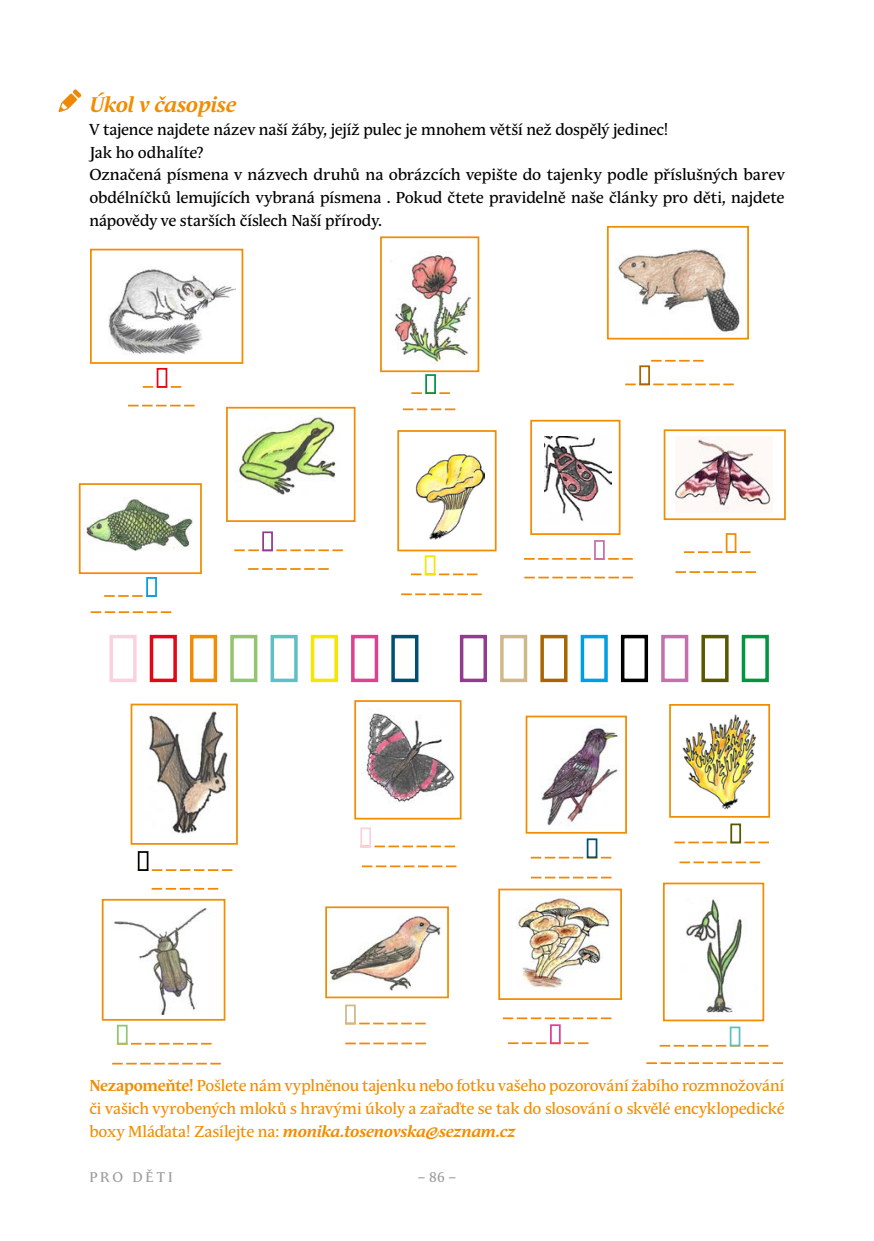
<style>
.page{position:relative;width:874px;height:1241px;background:#fff}
.page>*{position:absolute;margin:0;border:0;box-sizing:border-box;transform-origin:0 0}
.t1{font:italic 700 21px "Andulka Text Pro";letter-spacing:-.02em;color:#f18d02}
.t2{font:15.75px/22.8px "Andulka Text Pro";letter-spacing:-.005em;color:#000}
.t3{font:15.75px/22.8px "Andulka Text Pro";letter-spacing:-.01em;color:#f18d02;text-align:justify}
.t4{font:14px "Andulka Text Pro";letter-spacing:.195em;color:#9d9d9c}
.s1{font-weight:700}
.s2{font-weight:700;font-style:italic}
</style>
<div class="page">
<img style="left:109px;top:269px;width:126px;height:86px">
<img style="left:390px;top:251px;width:80px;height:112px">
<img style="left:618px;top:248px;width:122px;height:86px">
<img style="left:238px;top:415px;width:98px;height:79px">
<img style="left:544px;top:436px;width:66px;height:86px">
<img style="left:675px;top:436px;width:97px;height:76px">
<img style="left:415px;top:454px;width:68px;height:86px">
<img style="left:84px;top:497px;width:110px;height:53px">
<img style="left:114px;top:908px;width:93px;height:106px">
<img style="left:330px;top:915px;width:111px;height:75px">
<img style="left:516px;top:896px;width:94px;height:91px">
<img style="left:686px;top:899px;width:57px;height:114px">
<img style="left:682px;top:714px;width:74px;height:96px">
<img style="left:540px;top:724px;width:79px;height:102px">
<img style="left:361px;top:713px;width:94px;height:90px">
<img style="left:148px;top:711px;width:80px;height:123px">
<div style="left:109px;top:634px;width:27px;height:48px;border:4px solid #f9d2de"></div>
<div style="left:150px;top:634px;width:27px;height:48px;border:4px solid #e20617"></div>
<div style="left:190px;top:634px;width:27px;height:48px;border:4px solid #f18d02"></div>
<div style="left:230px;top:634px;width:27px;height:48px;border:4px solid #92c56e"></div>
<div style="left:270px;top:634px;width:27px;height:48px;border:4px solid #5dc0c4"></div>
<div style="left:310px;top:634px;width:28px;height:48px;border:4px solid #f4e600"></div>
<div style="left:351px;top:634px;width:27px;height:48px;border:4px solid #dd4290"></div>
<div style="left:391px;top:634px;width:27px;height:48px;border:4px solid #005072"></div>
<div style="left:459px;top:634px;width:27px;height:48px;border:4px solid #923c8f"></div>
<div style="left:500px;top:634px;width:27px;height:48px;border:4px solid #ceba89"></div>
<div style="left:540px;top:634px;width:27px;height:48px;border:4px solid #a86501"></div>
<div style="left:580px;top:634px;width:27px;height:48px;border:4px solid #009fe3"></div>
<div style="left:620px;top:634px;width:27px;height:48px;border:4px solid #000"></div>
<div style="left:661px;top:634px;width:27px;height:48px;border:4px solid #c471ab"></div>
<div style="left:701px;top:634px;width:27px;height:48px;border:4px solid #575800"></div>
<div style="left:741px;top:634px;width:27px;height:48px;border:4px solid #009641"></div>
<div style="left:90px;top:249px;width:153px;height:115px;border:2px solid #f18d02"></div>
<div style="left:380px;top:236px;width:99px;height:136px;border:2px solid #f18d02"></div>
<div style="left:606px;top:226px;width:142px;height:113px;border:2px solid #f18d02"></div>
<div style="left:226px;top:407px;width:129px;height:115px;border:2px solid #f18d02"></div>
<div style="left:397px;top:430px;width:99px;height:121px;border:2px solid #f18d02"></div>
<div style="left:530px;top:420px;width:90px;height:115px;border:2px solid #f18d02"></div>
<div style="left:663px;top:429px;width:122px;height:91px;border:2px solid #f18d02"></div>
<div style="left:79px;top:483px;width:123px;height:91px;border:2px solid #f18d02"></div>
<div style="left:130px;top:703px;width:108px;height:141px;border:2px solid #f18d02"></div>
<div style="left:354px;top:700px;width:107px;height:119px;border:2px solid #f18d02"></div>
<div style="left:525px;top:715px;width:101px;height:118px;border:2px solid #f18d02"></div>
<div style="left:668px;top:704px;width:101px;height:113px;border:2px solid #f18d02"></div>
<div style="left:325px;top:906px;width:123px;height:92px;border:2px solid #f18d02"></div>
<div style="left:102px;top:898px;width:123px;height:122px;border:2px solid #f18d02"></div>
<div style="left:498px;top:888px;width:123px;height:111px;border:2px solid #f18d02"></div>
<div style="left:662px;top:882px;width:101px;height:139px;border:2px solid #f18d02"></div>
<svg style="left:128px;top:404px;width:67px;height:2px"></svg>
<svg style="left:143px;top:386px;width:39px;height:2px"></svg>
<svg style="left:402px;top:408px;width:54px;height:2px"></svg>
<svg style="left:411px;top:392px;width:39px;height:2px"></svg>
<svg style="left:625px;top:383px;width:109px;height:2px"></svg>
<svg style="left:651px;top:360px;width:53px;height:1px"></svg>
<svg style="left:91px;top:611px;width:81px;height:2px"></svg>
<svg style="left:104px;top:595px;width:39px;height:1px"></svg>
<svg style="left:248px;top:568px;width:81px;height:1px"></svg>
<svg style="left:234px;top:549px;width:109px;height:2px"></svg>
<svg style="left:401px;top:593px;width:81px;height:2px"></svg>
<svg style="left:410px;top:573px;width:68px;height:2px"></svg>
<svg style="left:524px;top:576px;width:109px;height:2px"></svg>
<svg style="left:524px;top:558px;width:109px;height:1px"></svg>
<svg style="left:675px;top:571px;width:82px;height:2px"></svg>
<div style="left:725px;top:533px;width:11px;height:20px;border:2px solid #f18d02"></div>
<svg style="left:684px;top:551px;width:67px;height:2px"></svg>
<svg style="left:152px;top:887px;width:67px;height:2px"></svg>
<svg style="left:148px;top:869px;width:85px;height:1px"></svg>
<svg style="left:112px;top:1062px;width:109px;height:2px"></svg>
<svg style="left:127px;top:1042px;width:85px;height:2px"></svg>
<svg style="left:361px;top:865px;width:96px;height:2px"></svg>
<svg style="left:374px;top:845px;width:81px;height:2px"></svg>
<svg style="left:345px;top:1042px;width:81px;height:2px"></svg>
<svg style="left:355px;top:1022px;width:71px;height:2px"></svg>
<svg style="left:530px;top:876px;width:82px;height:2px"></svg>
<svg style="left:530px;top:856px;width:82px;height:2px"></svg>
<svg style="left:679px;top:861px;width:82px;height:2px"></svg>
<svg style="left:674px;top:841px;width:95px;height:2px"></svg>
<svg style="left:659px;top:1044px;width:109px;height:2px"></svg>
<svg style="left:508px;top:1042px;width:81px;height:1px"></svg>
<svg style="left:502px;top:1017px;width:110px;height:2px"></svg>
<div style="left:157px;top:368px;width:10px;height:20px;border:2px solid #e20617"></div>
<div style="left:425px;top:374px;width:10px;height:20px;border:2px solid #009641"></div>
<div style="left:146px;top:577px;width:11px;height:20px;border:2px solid #009fe3"></div>
<div style="left:262px;top:531px;width:11px;height:20px;border:2px solid #923c8f"></div>
<div style="left:424px;top:555px;width:11px;height:20px;border:2px solid #f4e600"></div>
<div style="left:639px;top:365px;width:10px;height:20px;border:2px solid #a86501"></div>
<div style="left:593px;top:540px;width:11px;height:20px;border:2px solid #c471ab"></div>
<div style="left:117px;top:1024px;width:10px;height:20px;border:2px solid #92c56e"></div>
<div style="left:138px;top:851px;width:10px;height:19px;border:2px solid #010202"></div>
<div style="left:345px;top:1004px;width:10px;height:20px;border:2px solid #ceba89"></div>
<div style="left:360px;top:827px;width:11px;height:20px;border:2px solid #f9d2de"></div>
<div style="left:586px;top:838px;width:11px;height:20px;border:2px solid #005072"></div>
<div style="left:730px;top:823px;width:10px;height:20px;border:2px solid #575800"></div>
<div style="left:729px;top:1026px;width:11px;height:20px;border:2px solid #5dc0c4"></div>
<div style="left:549px;top:1024px;width:11px;height:19px;border:2px solid #dd4290"></div>
<svg style="left:646px;top:1062px;width:138px;height:1px"></svg>
<svg style="left:58px;top:89px;width:23px;height:23px"></svg>
<h1 class="t1" style="left:89px;top:92px;width:148px">Úkol v časopise</h1>
<p class="t2" style="left:89px;top:118px;width:696px">V tajence najdete název naší žáby, jejíž pulec je mnohem větší než dospělý jedinec!<br>Jak ho odhalíte?<br>Označená písmena v názvech druhů na obrázcích vepište do tajenky podle příslušných barev obdélníčků lemujících vybraná písmena . Pokud čtete pravidelně naše články pro děti, najdete nápovědy ve starších číslech Naší přírody.</p>
<p class="t3" style="left:89px;top:1074px;width:696px"><span class="s1">Nezapomeňte!</span> Pošlete nám vyplněnou tajenku nebo fotku vašeho pozorování žabího rozmnožování či vašich vyrobených mloků s hravými úkoly a zařaďte se tak do slosování o skvělé encyklopedické boxy Mláďata! Zasílejte na: <span class="s2">monika.tosenovska@seznam.cz</span></p>
<p class="t4" style="left:89px;top:1168px;width:85px">PRO DĚTI</p>
<p class="t4" style="left:417px;top:1168px;width:40px">– 86 –</p>
</div>
